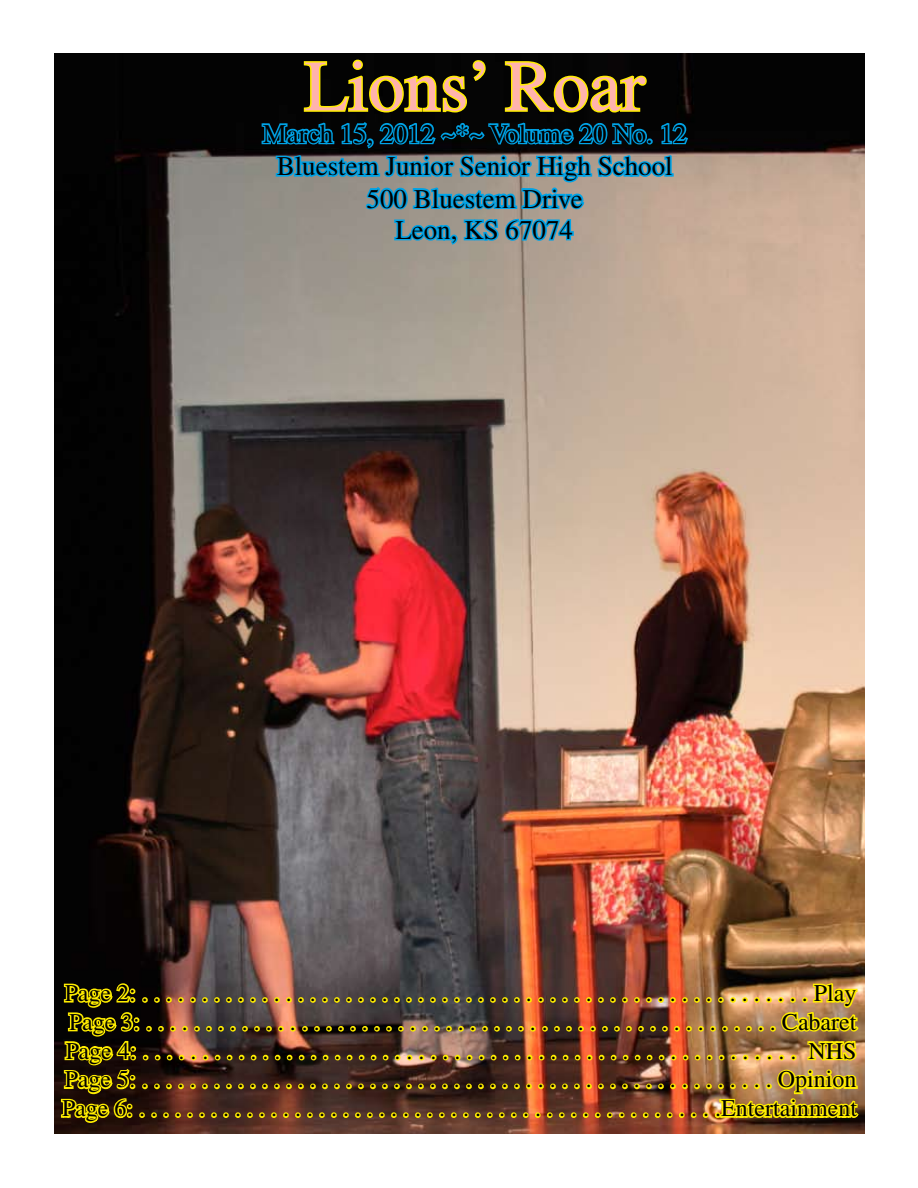
<style>
.page{position:relative;width:918px;height:1188px;background:#fff}
.page>*{position:absolute;margin:0;border:0;box-sizing:border-box;transform-origin:0 0}
.t1{font:72px "Times";color:#ffb3ad}
.t2{font:27px "Times";color:#000}
.t3{font:24px/28.8px "Times";color:#000;text-align:justify}
</style>
<div class="page">
<img style="left:54px;top:54px;width:810px;height:1080px">
<svg style="left:260px;top:58px;width:430px;height:189px;background:#4e665e"></svg>
<img style="left:59px;top:981px;width:801px;height:143px">
<h1 class="t1" style="left:304px;top:46px;width:342px">Lions’ Roar</h1>
<p class="t2" style="left:263px;top:118px;width:426px">March 15, 2012 ~*~ Volume 20 No. 12</p>
<p class="t2" style="left:277px;top:151px;width:398px">Bluestem Junior Senior High School</p>
<p class="t2" style="left:367px;top:183px;width:218px">500 Bluestem Drive</p>
<p class="t2" style="left:395px;top:215px;width:179px">Leon, KS 67074</p>
<p class="t3" style="left:62px;top:978px;width:796px">Page 2: . . . . . . . . . . . . . . . . . . . . . . . . . . . . . . . . . . . . . . . . . . . . . . . . . . . . . . . . Play Page 3: . . . . . . . . . . . . . . . . . . . . . . . . . . . . . . . . . . . . . . . . . . . . . . . . . . . . . Cabaret Page 4: . . . . . . . . . . . . . . . . . . . . . . . . . . . . . . . . . . . . . . . . . . . . . . . . . . . . . . . NHS Page 5: . . . . . . . . . . . . . . . . . . . . . . . . . . . . . . . . . . . . . . . . . . . . . . . . . . . . . Opinion Page 6: . . . . . . . . . . . . . . . . . . . . . . . . . . . . . . . . . . . . . . . . . . . . . . . . .Entertainment</p>
</div>
